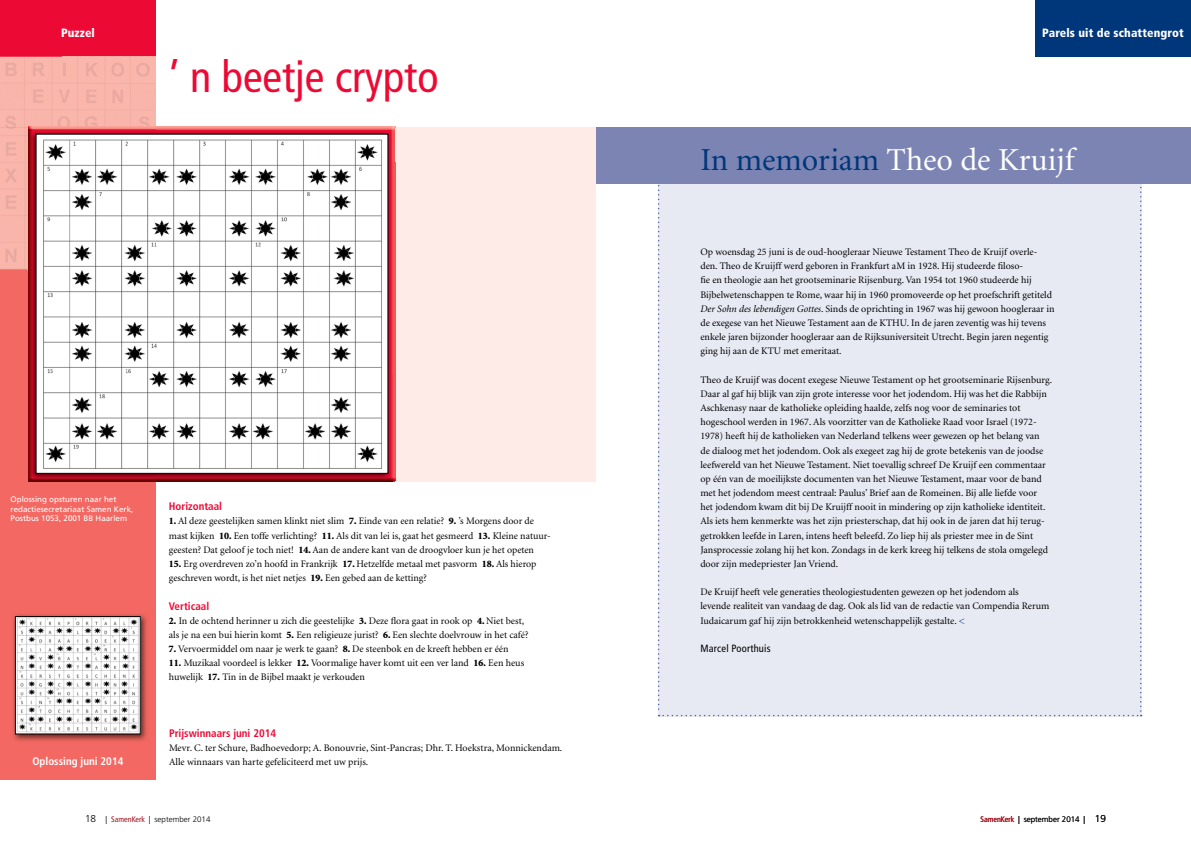
<style>
.page{position:relative;width:1191px;height:842px;background:#fff}
.page>*{position:absolute;margin:0;border:0;box-sizing:border-box;transform-origin:0 0}
.t1{font:condensed 44px "Frutiger";color:#ec0a35}
.t2{font:32px "Minion";color:#fff}
.t3{font:900 condensed 12px "Frutiger";letter-spacing:.01em;color:#fff}
.t4{font:700 condensed 11px "Frutiger";color:#ec0a35}
.t5{font:700 condensed 11px "Frutiger";color:#fff}
.t6{font:condensed 10.5px "Frutiger";letter-spacing:.02em;color:#000}
.t7{font:10px/14.2px "Minion";color:#000}
.t8{font:8px/9.5px "Frutiger";color:#fff}
.t9{font:300 8px "Frutiger";color:#000}
.s1{font-weight:900}
.s2{font-size:10px}
.s3{font-weight:400;font-stretch:condensed}
.s4{font-weight:400;font-stretch:condensed;color:#a0111c}
.s5{color:#00367a}
.s6{font-style:italic}
</style>
<div class="page">
<div style="left:658px;top:184px;width:483px;height:532px;background:#e7e9f3"></div>
<div style="left:595px;top:128px;width:596px;height:56px;background:#7b84b3"></div>
<div style="left:1035px;top:0;width:156px;height:57px;background:#00367a"></div>
<div style="left:0;top:0;width:156px;height:57px;background:#ec0a35"></div>
<div style="left:0;top:57px;width:156px;height:723px;background:#f36862"></div>
<div style="left:156px;top:128px;width:439px;height:354px;background:#feebe8"></div>
<img style="left:13px;top:614px;width:134px;height:127px">
<img style="left:17px;top:618px;width:122px;height:114px">
<div style="left:15px;top:616px;width:126px;height:118px;border:1px solid #000"></div>
<img style="left:0;top:57px;width:62px;height:71px">
<img style="left:62px;top:57px;width:94px;height:69px">
<img style="left:0;top:128px;width:28px;height:141px">
<img style="left:29px;top:480px;width:366px;height:2px">
<img style="left:156px;top:126px;width:239px;height:36px">
<img style="left:392px;top:162px;width:3px;height:318px">
<img style="left:28px;top:126px;width:128px;height:354px">
<img style="left:28px;top:130px;width:1px;height:352px">
<img style="left:156px;top:130px;width:236px;height:352px">
<img style="left:38px;top:136px;width:348px;height:336px">
<p class="t3" style="left:61px;top:26px;width:35px">Puzzel</p>
<h1 class="t1" style="left:169px;top:51px;width:271px">’ n beetje crypto</h1>
<p class="t8" style="left:11px;top:495px;width:124px">Oplossing opsturen naar het redactiesecretariaat Samen Kerk,<br>Postbus 1053, 2001 BB Haarlem</p>
<p class="t5" style="left:32px;top:755px;width:92px">Oplossing juni 2014</p>
<p class="t4" style="left:169px;top:500px;width:55px">Horizontaal</p>
<p class="t7" style="left:169px;top:514px;width:383px"><span class="s1">1.</span> Al deze geestelijken samen klinkt niet slim <span class="s1">7.</span> Einde van een relatie? <span class="s1">9.</span> ’s Morgens door de mast kijken <span class="s1">10.</span> Een toffe verlichting? <span class="s1">11.</span> Als dit van lei is, gaat het gesmeerd <span class="s1">13.</span> Kleine natuur&shy;geesten? Dat geloof je toch niet! <span class="s1">14.</span> Aan de andere kant van de droogvloer kun je het opeten</p>
<p class="t7" style="left:169px;top:557px;width:369px"><span class="s1">15.</span> Erg overdreven zo’n hoofd in Frankrijk <span class="s1">17.</span> Hetzelfde metaal met pasvorm <span class="s1">18.</span> Als hierop geschreven wordt, is het niet netjes <span class="s1">19.</span> Een gebed aan de ketting?</p>
<p class="t4" style="left:169px;top:599px;width:42px">Verticaal</p>
<p class="t7" style="left:169px;top:614px;width:361px"><span class="s1">2.</span> In de ochtend herinner u zich die geestelijke <span class="s1">3.</span> Deze flora gaat in rook op <span class="s1">4.</span> Niet best, als je na een bui hierin komt <span class="s1">5.</span> Een religieuze jurist? <span class="s1">6.</span> Een slechte doelvrouw in het café?</p>
<p class="t7" style="left:169px;top:642px;width:341px"><span class="s1">7.</span> Vervoermiddel om naar je werk te gaan? <span class="s1">8.</span> De steenbok en de kreeft hebben er één</p>
<p class="t7" style="left:169px;top:656px;width:357px"><span class="s1">11.</span> Muzikaal voordeel is lekker <span class="s1">12.</span> Voormalige haver komt uit een ver land <span class="s1">16.</span> Een heus huwelijk <span class="s1">17.</span> Tin in de Bijbel maakt je verkouden</p>
<p class="t4" style="left:169px;top:727px;width:109px">Prijswinnaars juni 2014</p>
<p class="t7" style="left:169px;top:741px;width:395px">Mevr. C. ter Schure, Badhoevedorp; A. Bonouvrie, Sint-Pancras; Dhr. T. Hoekstra, Monnickendam.<br>Alle winnaars van harte gefeliciteerd met uw prijs.</p>
<p class="t9" style="left:85px;top:815px;width:127px"><span class="s2">18</span> <span class="s3">|</span> <span class="s4">SamenKerk</span> <span class="s3">|</span> september 2014</p>
<p class="t3" style="left:1042px;top:26px;width:143px">Parels uit de schattengrot</p>
<h2 class="t2" style="left:700px;top:144px;width:375px"><span class="s5">In memoriam</span> Theo de Kruijf</h2>
<p class="t7" style="left:700px;top:245px;width:356px">Op woensdag 25 juni is de oud-hoogleraar Nieuwe Testament Theo de Kruijf overle&shy;den. Theo de Kruijff werd geboren in Frankfurt aM in 1928. Hij studeerde filoso-<br>fie en theologie aan het grootseminarie Rijsenburg. Van 1954 tot 1960 studeerde hij Bijbelwetenschappen te Rome, waar hij in 1960 promoveerde op het proefschrift getiteld <span class="s6">Der Sohn des lebendigen Gottes</span>. Sinds de oprichting in 1967 was hij gewoon hoogleraar in de exegese van het Nieuwe Testament aan de KTHU. In de jaren zeventig was hij tevens enkele jaren bijzonder hoogleraar aan de Rijksuniversiteit Utrecht. Begin jaren negentig ging hij aan de KTU met emeritaat.</p>
<p class="t7" style="left:700px;top:373px;width:353px">Theo de Kruijf was docent exegese Nieuwe Testament op het grootseminarie Rijsenburg.<br>Daar al gaf hij blijk van zijn grote interesse voor het jodendom. Hij was het die Rabbijn Aschkenasy naar de katholieke opleiding haalde, zelfs nog voor de seminaries tot hogeschool werden in 1967. Als voorzitter van de Katholieke Raad voor Israel (1972- 1978) heeft hij de katholieken van Nederland telkens weer gewezen op het belang van<br>de dialoog met het jodendom. Ook als exegeet zag hij de grote betekenis van de joodse leefwereld van het Nieuwe Testament. Niet toevallig schreef De Kruijf een commentaar op één van de moeilijkste documenten van het Nieuwe Testament, maar voor de band met het jodendom meest centraal: Paulus’ Brief aan de Romeinen. Bij alle liefde voor het jodendom kwam dit bij De Kruijff nooit in mindering op zijn katholieke identiteit.<br>Als iets hem kenmerkte was het zijn priesterschap, dat hij ook in de jaren dat hij terug&shy;getrokken leefde in Laren, intens heeft beleefd. Zo liep hij als priester mee in de Sint Jansprocessie zolang hij het kon. Zondags in de kerk kreeg hij telkens de stola omgelegd door zijn medepriester Jan Vriend.</p>
<p class="t7" style="left:700px;top:585px;width:350px">De Kruijf heeft vele generaties theologiestudenten gewezen op het jodendom als levende realiteit van vandaag de dag. Ook als lid van de redactie van Compendia Rerum<br>Iudaicarum gaf hij zijn betrokkenheid wetenschappelijk gestalte. <span class="s5">&lt;</span></p>
<p class="t6" style="left:700px;top:642px;width:72px">Marcel Poorthuis</p>
<p class="t9" style="left:980px;top:815px;width:127px"><span class="s4">SamenKerk</span> <span class="s3">|</span> september 2014 <span class="s3">|</span> <span class="s2">19</span></p>
</div>
